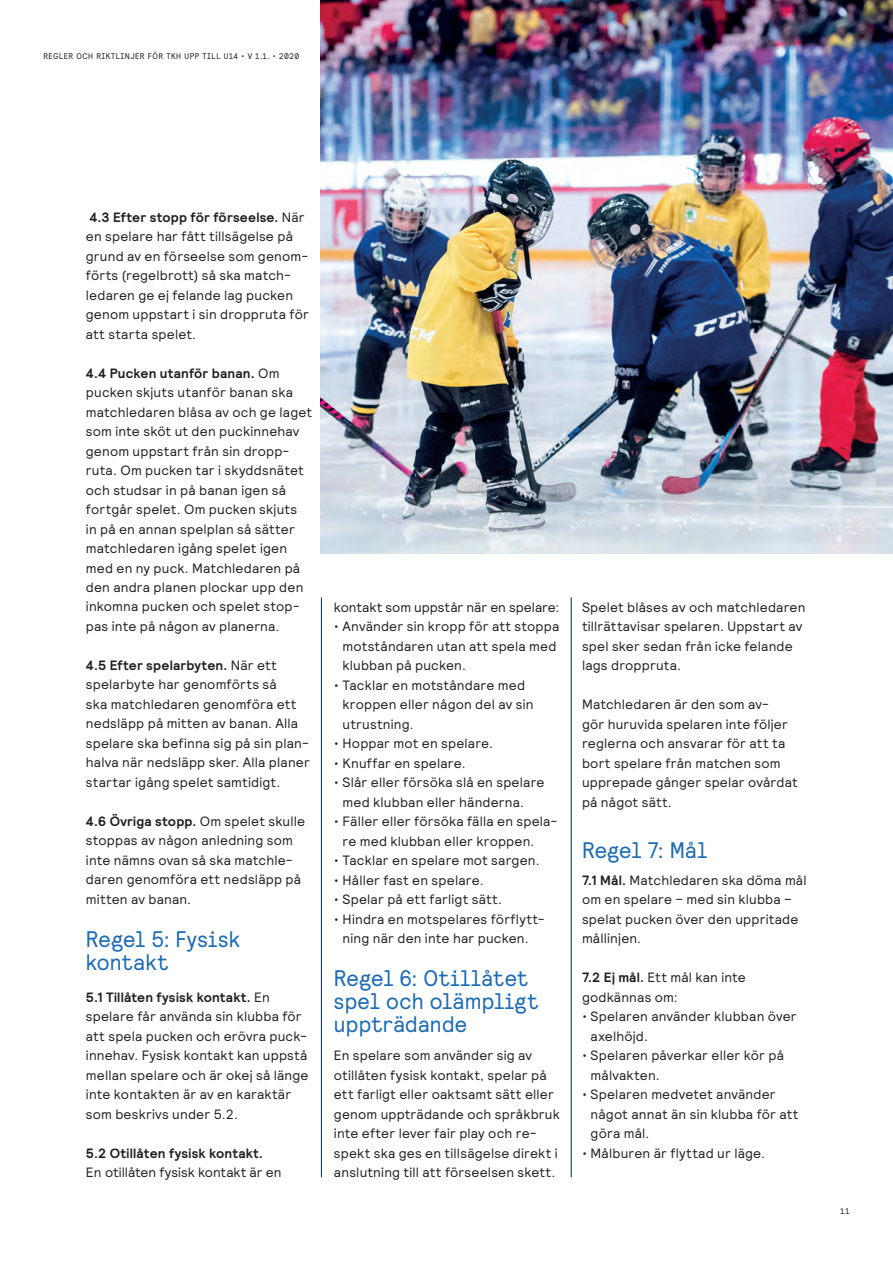
<style>
.page{position:relative;width:893px;height:1263px;background:#fff}
.page>*{position:absolute;margin:0;border:0;box-sizing:border-box;transform-origin:0 0}
.t1{font:22.5px/23.2px "Relative Faux";letter-spacing:.01em;color:#1b6bb5}
.t2{font:13.5px/19.5px "Relative";letter-spacing:.015em;color:#231f20}
.t3{font:700 13.5px "Relative";letter-spacing:.015em;color:#231f20}
.t4{font:8.25px "Relative Faux";letter-spacing:.065em;color:#231f20}
.s1{font-weight:700}
</style>
<div class="page">
<img style="left:320px;top:0;width:573px;height:553px">
<hr style="left:321px;top:597px;width:1px;height:580px;background:#002550">
<hr style="left:571px;top:597px;width:1px;height:580px;background:#002550">
<p class="t4" style="left:43px;top:51px;width:258px">REGLER OCH RIKTLINJER FÖR TKH UPP TILL U14 • V 1.1. • 2020</p>
<p class="t2" style="left:86px;top:207px;width:225px"><span class="s1">4.3 Efter stopp för förseelse.</span> När en spelare har fått tillsägelse på grund av en förseelse som genom&shy;förts (regelbrott) så ska match&shy;ledaren ge ej felande lag pucken genom uppstart i sin droppruta för att starta spelet.</p>
<p class="t2" style="left:86px;top:363px;width:228px"><span class="s1">4.4 Pucken utanför banan.</span> Om pucken skjuts utanför banan ska matchledaren blåsa av och ge laget som inte sköt ut den puckinnehav genom uppstart från sin dropp&shy;ruta. Om pucken tar i skyddsnätet och studsar in på banan igen så fortgår spelet. Om pucken skjuts<br>in på en annan spelplan så sätter matchledaren igång spelet igen med en ny puck. Matchledaren på den andra planen plockar upp den inkomna pucken och spelet stop&shy;pas inte på någon av planerna.</p>
<p class="t2" style="left:86px;top:655px;width:226px"><span class="s1">4.5 Efter spelarbyten.</span> När ett spelarbyte har genomförts så<br>ska matchledaren genomföra ett nedsläpp på mitten av banan. Alla spelare ska befinna sig på sin plan&shy;halva när nedsläpp sker. Alla planer startar igång spelet samtidigt.</p>
<p class="t2" style="left:86px;top:811px;width:221px"><span class="s1">4.6 Övriga stopp.</span> Om spelet skulle stoppas av någon anledning som inte nämns ovan så ska matchle&shy;daren genomföra ett nedsläpp på mitten av banan.</p>
<h1 class="t1" style="left:86px;top:927px;width:156px">Regel 5: Fysisk kontakt</h1>
<p class="t2" style="left:86px;top:987px;width:224px"><span class="s1">5.1 Tillåten fysisk kontakt.</span> En spelare får använda sin klubba för att spela pucken och erövra puck&shy;innehav. Fysisk kontakt kan uppstå mellan spelare och är okej så länge inte kontakten är av en karaktär som beskrivs under 5.2.</p>
<p class="t3" style="left:86px;top:1144px;width:179px">5.2 Otillåten fysisk kontakt.</p>
<p class="t2" style="left:86px;top:1162px;width:197px">En otillåten fysisk kontakt är en</p>
<p class="t2" style="left:334px;top:597px;width:227px">kontakt som uppstår när en spelare:</p>
<p class="t2" style="left:343px;top:616px;width:218px;text-indent:-9px">• Använder sin kropp för att stoppa motståndaren utan att spela med klubban på pucken.</p>
<p class="t2" style="left:343px;top:675px;width:192px;text-indent:-9px">• Tacklar en motståndare med kroppen eller någon del av sin utrustning.</p>
<p class="t2" style="left:334px;top:733px;width:161px">• Hoppar mot en spelare.</p>
<p class="t2" style="left:334px;top:752px;width:133px">• Knuffar en spelare.</p>
<p class="t2" style="left:343px;top:772px;width:203px;text-indent:-9px">• Slår eller försöka slå en spelare med klubban eller händerna.</p>
<p class="t2" style="left:343px;top:811px;width:216px;text-indent:-9px">• Fäller eller försöka fälla en spela&shy;re med klubban eller kroppen.</p>
<p class="t2" style="left:334px;top:850px;width:207px">• Tacklar en spelare mot sargen.</p>
<p class="t2" style="left:334px;top:869px;width:151px">• Håller fast en spelare.</p>
<p class="t2" style="left:334px;top:889px;width:169px">• Spelar på ett farligt sätt.</p>
<p class="t2" style="left:334px;top:908px;width:212px;text-align:center">• Hindra en motspelares förflytt&shy;ning när den inte har pucken.</p>
<h1 class="t1" style="left:334px;top:966px;width:206px">Regel 6: Otillåtet spel och olämpligt uppträdande</h1>
<p class="t2" style="left:334px;top:1045px;width:227px">En spelare som använder sig av otillåten fysisk kontakt, spelar på ett farligt eller oaktsamt sätt eller genom uppträdande och språkbruk inte efter lever fair play och re&shy;spekt ska ges en tillsägelse direkt i anslutning till att förseelsen skett.</p>
<p class="t2" style="left:582px;top:597px;width:225px">Spelet blåses av och matchledaren tillrättavisar spelaren. Uppstart av spel sker sedan från icke felande lags droppruta.</p>
<p class="t2" style="left:582px;top:694px;width:217px">Matchledaren är den som av-<br>gör huruvida spelaren inte följer reglerna och ansvarar för att ta bort spelare från matchen som upprepade gånger spelar ovårdat på något sätt.</p>
<h1 class="t1" style="left:582px;top:838px;width:127px">Regel 7: Mål</h1>
<p class="t2" style="left:582px;top:870px;width:226px"><span class="s1">7.1 Mål.</span> Matchledaren ska döma mål om en spelare – med sin klubba – spelat pucken över den uppritade mållinjen.</p>
<p class="t2" style="left:582px;top:967px;width:165px"><span class="s1">7.2 Ej mål.</span> Ett mål kan inte godkännas om:</p>
<p class="t2" style="left:591px;top:1006px;width:208px;text-indent:-9px">• Spelaren använder klubban över axelhöjd.</p>
<p class="t2" style="left:591px;top:1045px;width:195px;text-indent:-9px">• Spelaren påverkar eller kör på målvakten.</p>
<p class="t2" style="left:591px;top:1084px;width:209px;text-indent:-9px">• Spelaren medvetet använder något annat än sin klubba för att göra mål.</p>
<p class="t2" style="left:582px;top:1143px;width:185px">• Målburen är flyttad ur läge.</p>
<p class="t4" style="left:840px;top:1206px;width:11px">11</p>
</div>
